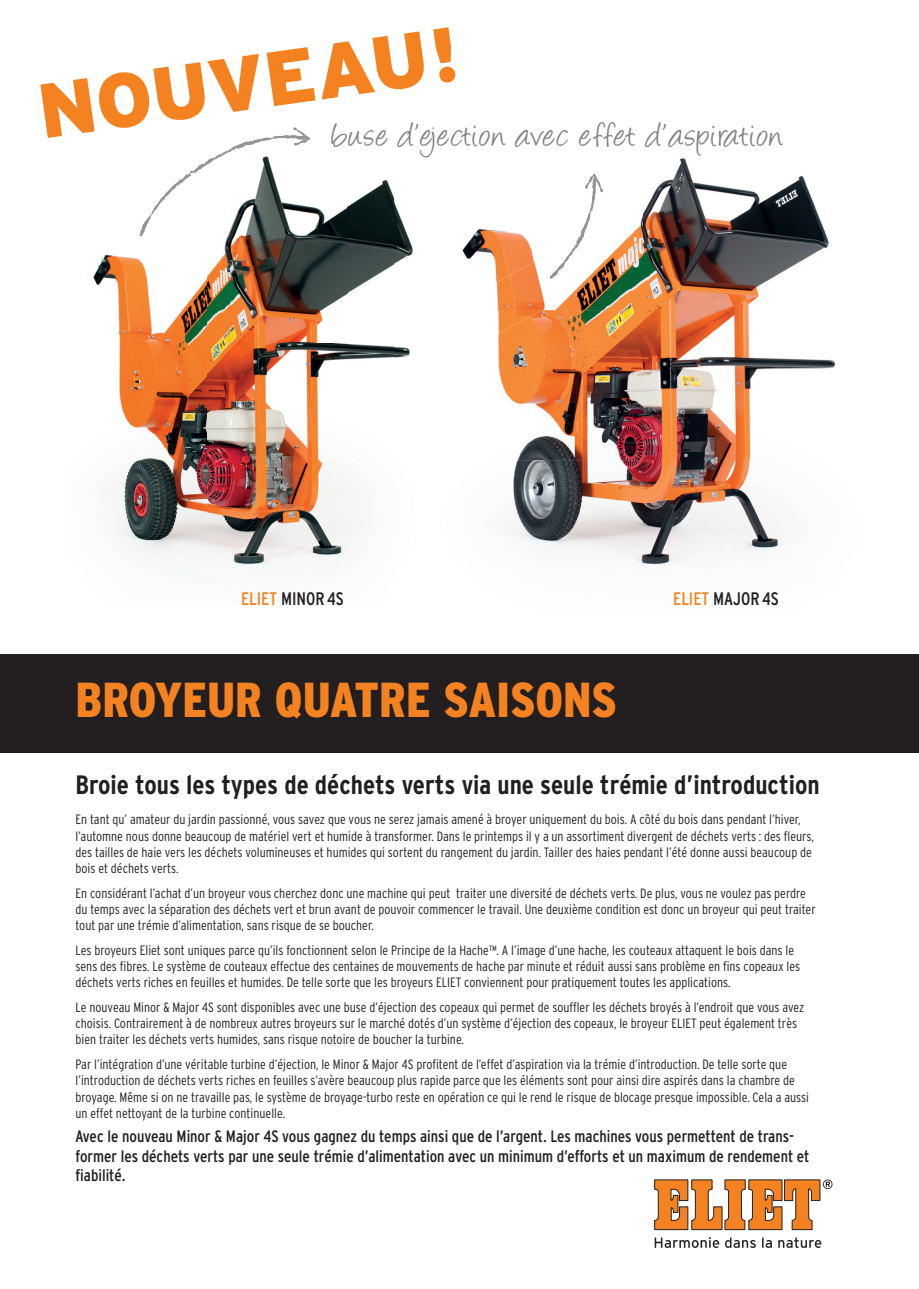
<style>
.page{position:relative;width:919px;height:1289px;background:#fff}
.page>*{position:absolute;margin:0;border:0;box-sizing:border-box;transform-origin:0 0}
.t1{font:900 76.8px "Interstate";color:#f58220}
.t2{font:900 condensed 49.05px "Interstate";color:#f58220}
.t3{font:39px "Angelina";letter-spacing:.03em;color:#808285}
.t4{font:700 condensed 26.55px "Interstate";color:#231f20}
.t5{font:condensed 18.15px "Interstate";color:#231f20}
.t6{font:condensed 16.5px/19.8px "Interstate";color:#231f20}
.t7{font:300 condensed 13.5px/16.2px "Interstate";color:#231f20}
.s1{color:#f58220}
</style>
<div class="page">
<div style="left:0;top:654px;width:918px;height:99px;background:#231f20"></div>
<svg style="left:654px;top:1179px;width:178px;height:51px"></svg>
<svg style="left:654px;top:1237px;width:65px;height:10px"></svg>
<svg style="left:725px;top:1237px;width:30px;height:10px"></svg>
<svg style="left:762px;top:1237px;width:9px;height:10px"></svg>
<svg style="left:778px;top:1237px;width:43px;height:10px"></svg>
<img style="left:93px;top:236px;width:115px;height:317px">
<img style="left:347px;top:180px;width:66px;height:359px">
<img style="left:208px;top:238px;width:140px;height:315px">
<img style="left:140px;top:553px;width:206px;height:13px">
<svg style="left:139px;top:127px;width:171px;height:109px"></svg>
<img style="left:462px;top:173px;width:136px;height:136px">
<img style="left:643px;top:160px;width:186px;height:150px">
<img style="left:498px;top:310px;width:337px;height:150px">
<img style="left:506px;top:460px;width:287px;height:105px">
<img style="left:549px;top:178px;width:47px;height:101px">
<img style="left:584px;top:174px;width:19px;height:18px">
<img style="left:462px;top:259px;width:99px;height:99px">
<h1 class="t1" style="left:32px;top:66px;width:425px;rotate:-8deg">NOUVEAU !</h1>
<h3 class="t3" style="left:332px;top:119px;width:452px">buse d’ejection avec effet d’aspiration</h3>
<h3 class="t5" style="left:241px;top:587px;width:104px"><span class="s1">ELIET</span> MINOR 4S</h3>
<h3 class="t5" style="left:673px;top:587px;width:107px"><span class="s1">ELIET</span> MAJOR 4S</h3>
<h2 class="t2" style="left:75px;top:670px;width:543px">BROYEUR QUATRE SAISONS</h2>
<h3 class="t4" style="left:75px;top:768px;width:745px">Broie tous les types de déchets verts via une seule trémie d’introduction</h3>
<p class="t7" style="left:75px;top:811px;width:739px">En tant qu’ amateur du jardin passionné, vous savez que vous ne serez jamais amené à broyer uniquement du bois. A côté du bois dans pendant l’hiver, l’automne nous donne beaucoup de matériel vert et humide à transformer. Dans le printemps il y a un assortiment divergent de déchets verts : des fleurs, des tailles de haie vers les déchets volumineuses et humides qui sortent du rangement du jardin. Tailler des haies pendant l’été donne aussi beaucoup de bois et déchets verts.</p>
<p class="t7" style="left:75px;top:884px;width:741px">En considérant l’achat d’un broyeur vous cherchez donc une machine qui peut traiter une diversité de déchets verts. De plus, vous ne voulez pas perdre du temps avec la séparation des déchets vert et brun avant de pouvoir commencer le travail. Une deuxième condition est donc un broyeur qui peut traiter tout par une trémie d’alimentation, sans risque de se boucher.</p>
<p class="t7" style="left:75px;top:941px;width:726px">Les broyeurs Eliet sont uniques parce qu’ils fonctionnent selon le Principe de la Hache™. A l’image d’une hache, les couteaux attaquent le bois dans le sens des fibres. Le système de couteaux effectue des centaines de mouvements de hache par minute et réduit aussi sans problème en fins copeaux les déchets verts riches en feuilles et humides. De telle sorte que les broyeurs ELIET conviennent pour pratiquement toutes les applications.</p>
<p class="t7" style="left:75px;top:999px;width:730px">Le nouveau Minor &amp; Major 4S sont disponibles avec une buse d’éjection des copeaux qui permet de souffler les déchets broyés à l’endroit que vous avez choisis. Contrairement à de nombreux autres broyeurs sur le marché dotés d’un système d’éjection des copeaux, le broyeur ELIET peut également très bien traiter les déchets verts humides, sans risque notoire de boucher la turbine.</p>
<p class="t7" style="left:75px;top:1056px;width:735px">Par l’intégration d’une véritable turbine d’éjection, le Minor &amp; Major 4S profitent de l’effet d’aspiration via la trémie d’introduction. De telle sorte que l’introduction de déchets verts riches en feuilles s’avère beaucoup plus rapide parce que les éléments sont pour ainsi dire aspirés dans la chambre de broyage. Même si on ne travaille pas, le système de broyage-turbo reste en opération ce qui le rend le risque de blocage presque impossible. Cela a aussi un effet nettoyant de la turbine continuelle.</p>
<p class="t6" style="left:75px;top:1125px;width:735px">Avec le nouveau Minor &amp; Major 4S vous gagnez du temps ainsi que de l’argent. Les machines vous permettent de trans&shy;former les déchets verts par une seule trémie d’alimentation avec un minimum d’efforts et un maximum de rendement et fiabilité.</p>
</div>
